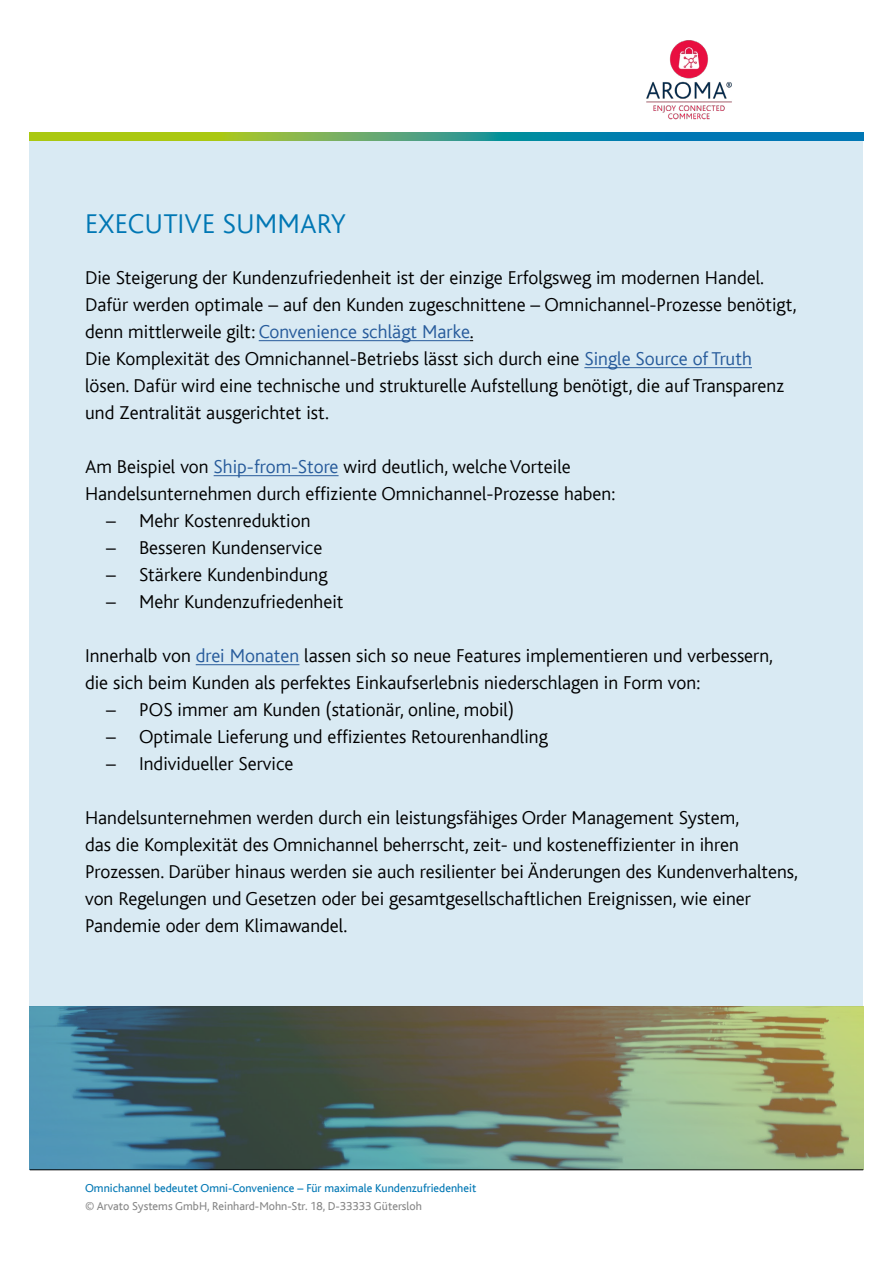
<style>
.page{position:relative;width:893px;height:1263px;background:#fff}
.page>*{position:absolute;margin:0;border:0;box-sizing:border-box;transform-origin:0 0}
.t1{font:300 28.5px "Bliss";color:#0077b4}
.t2{font:300 19.5px/27px "Bliss";color:#000}
.t3{font:12px "Bliss";color:#0077b4}
.t4{font:12px "Bliss";color:#878787}
.s1{color:#275b9b}
</style>
<div class="page">
<div style="left:30px;top:133px;width:833px;height:874px;background:#d9eaf3"></div>
<svg style="left:30px;top:1006px;width:833px;height:163px;background:#677b6a"></svg>
<hr style="left:259px;top:340px;width:211px;height:1px;background:#275b9b">
<hr style="left:584px;top:367px;width:168px;height:1px;background:#275b9b">
<hr style="left:214px;top:475px;width:125px;height:1px;background:#275b9b">
<hr style="left:196px;top:664px;width:103px;height:1px;background:#275b9b">
<hr style="left:30px;top:1169px;width:833px;height:1px;background:#000">
<svg style="left:30px;top:132px;width:833px;height:9px;background:#4fa06d"></svg>
<img style="left:626px;top:40px;width:122px;height:96px">
<h1 class="t1" style="left:85px;top:208px;width:262px">EXECUTIVE SUMMARY</h1>
<p class="t2" style="left:85px;top:264px;width:713px">Die Steigerung der Kundenzufriedenheit ist der einzige Erfolgsweg im modernen Handel.<br>Dafür werden optimale – auf den Kunden zugeschnittene – Omnichannel-Prozesse benötigt, denn mittlerweile gilt: <span class="s1">Convenience schlägt Marke</span>.<br>Die Komplexität des Omnichannel-Betriebs lässt sich durch eine <span class="s1">Single Source of Truth </span>lösen. Dafür wird eine technische und strukturelle Aufstellung benötigt, die auf Transparenz und Zentralität ausgerichtet ist.</p>
<p class="t2" style="left:85px;top:453px;width:532px">Am Beispiel von <span class="s1">Ship-from-Store</span> wird deutlich, welche Vorteile<br>Handelsunternehmen durch effiziente Omnichannel-Prozesse haben:</p>
<p class="t2" style="left:106px;top:507px;width:206px">– Mehr Kostenreduktion</p>
<p class="t2" style="left:106px;top:534px;width:218px">– Besseren Kundenservice</p>
<p class="t2" style="left:106px;top:561px;width:223px">– Stärkere Kundenbindung</p>
<p class="t2" style="left:106px;top:588px;width:239px">– Mehr Kundenzufriedenheit</p>
<p class="t2" style="left:85px;top:642px;width:689px">Innerhalb von <span class="s1">drei Monaten</span> lassen sich so neue Features implementieren und verbessern, die sich beim Kunden als perfektes Einkaufserlebnis niederschlagen in Form von:</p>
<p class="t2" style="left:106px;top:696px;width:409px">– POS immer am Kunden (stationär, online, mobil)</p>
<p class="t2" style="left:106px;top:723px;width:443px">– Optimale Lieferung und effizientes Retourenhandling</p>
<p class="t2" style="left:106px;top:750px;width:189px">– Individueller Service</p>
<p class="t2" style="left:85px;top:804px;width:714px">Handelsunternehmen werden durch ein leistungsfähiges Order Management System,<br>das die Komplexität des Omnichannel beherrscht, zeit- und kosteneffizienter in ihren Prozessen. Darüber hinaus werden sie auch resilienter bei Änderungen des Kundenverhaltens, von Regelungen und Gesetzen oder bei gesamtgesellschaftlichen Ereignissen, wie einer Pandemie oder dem Klimawandel.</p>
<p class="t3" style="left:85px;top:1182px;width:393px">Omnichannel bedeutet Omni-Convenience – Für maximale Kundenzufriedenheit</p>
<p class="t4" style="left:85px;top:1200px;width:338px">© Arvato Systems GmbH, Reinhard-Mohn-Str. 18, D-33333 Gütersloh</p>
</div>
